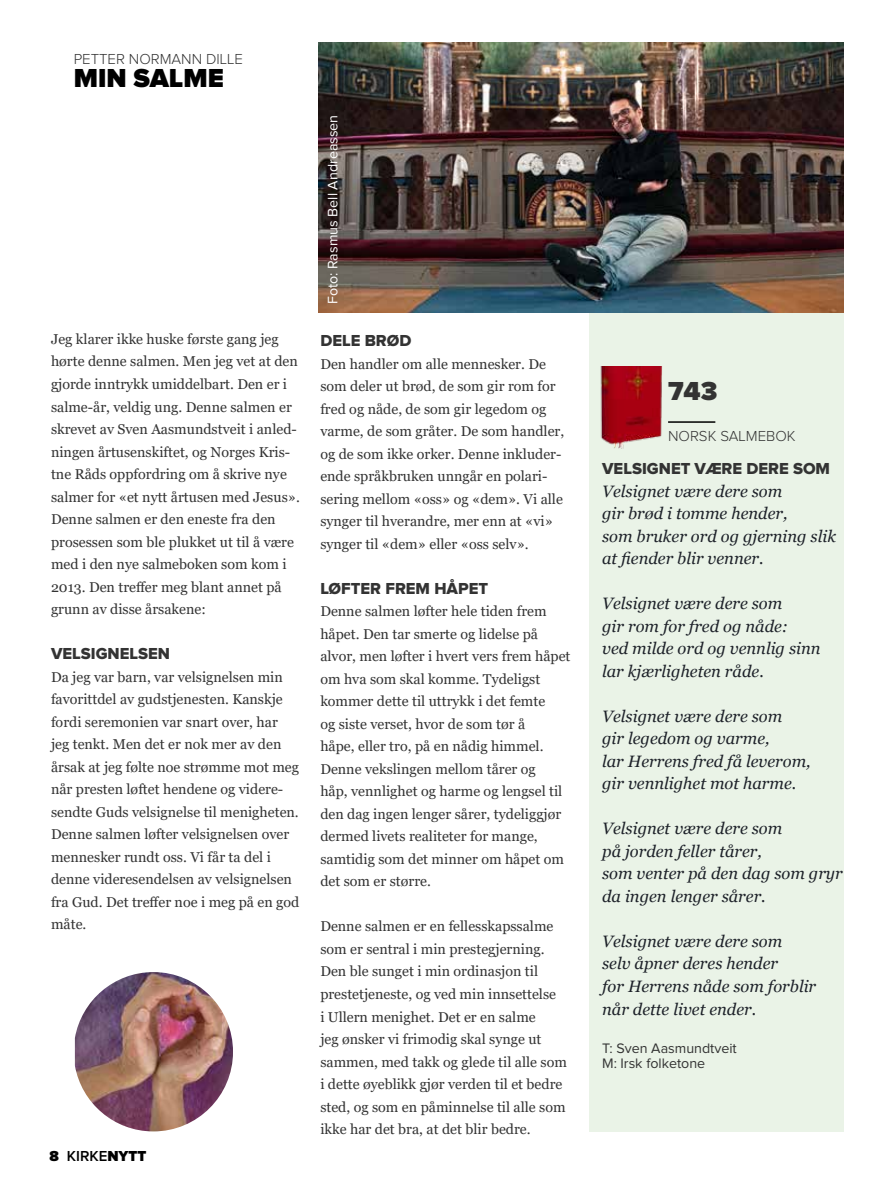
<style>
.page{position:relative;width:893px;height:1191px;background:#fff}
.page>*{position:absolute;margin:0;border:0;box-sizing:border-box;transform-origin:0 0}
.t1{font:900 27px "Proxima Nova";color:#000}
.t2{font:900 27px "Proxima Nova";color:#333}
.t3{font:italic 16.5px/22.5px "Georgia";color:#1d2129}
.t4{font:16.5px "Proxima Nova Extrabld";color:#333}
.t5{font:300 15px "Proxima Nova";color:#333}
.t6{font:900 15px "Proxima Nova";color:#000}
.t7{font:14.25px/22.5px "Georgia";color:#333}
.t8{font:14.25px/15px "Proxima Nova";color:#333}
.t9{font:14.25px "Proxima Nova";color:#fff}
.s1{font-weight:600}
</style>
<div class="page">
<div style="left:590px;top:291px;width:254px;height:840px;background:#eaf3e7"></div>
<img style="left:75px;top:972px;width:158px;height:159px">
<img style="left:318px;top:43px;width:526px;height:269px">
<hr style="left:668px;top:421px;width:47px;height:2px;background:#000">
<img style="left:600px;top:367px;width:74px;height:82px">
<p class="t5" style="left:74px;top:52px;width:171px">PETTER NORMANN DILLE</p>
<h1 class="t1" style="left:74px;top:65px;width:152px">MIN SALME</h1>
<p class="t7" style="left:51px;top:328px;width:250px">Jeg klarer ikke huske første gang jeg hørte denne salmen. Men jeg vet at den gjorde inntrykk umiddelbart. Den er i salme-år, veldig ung. Denne salmen er skrevet av Sven Aasmundstveit i anled&shy;ningen årtusenskiftet, og Norges Kris&shy;tne Råds oppfordring om å skrive nye salmer for «et nytt årtusen med Jesus».<br>Denne salmen er den eneste fra den prosessen som ble plukket ut til å være med i den nye salmeboken som kom i 2013. Den treffer meg blant annet på grunn av disse årsakene:</p>
<p class="t4" style="left:51px;top:646px;width:121px">VELSIGNELSEN</p>
<p class="t7" style="left:51px;top:665px;width:250px">Da jeg var barn, var velsignelsen min favorittdel av gudstjenesten. Kanskje fordi seremonien var snart over, har jeg tenkt. Men det er nok mer av den årsak at jeg følte noe strømme mot meg når presten løftet hendene og videre&shy;sendte Guds velsignelse til menigheten.<br>Denne salmen løfter velsignelsen over mennesker rundt oss. Vi får ta del i denne videresendelsen av velsignelsen fra Gud. Det treffer noe i meg på en god måte.</p>
<p class="t6" style="left:50px;top:1149px;width:98px">8 <span class="s1">KIRKE</span>NYTT</p>
<p class="t9" style="left:326px;top:304px;width:191px;rotate:-90deg">Foto: Rasmus Bell Andreassen</p>
<p class="t4" style="left:320px;top:333px;width:93px">DELE BRØD</p>
<p class="t7" style="left:320px;top:353px;width:245px">Den handler om alle mennesker. De som deler ut brød, de som gir rom for fred og nåde, de som gir legedom og varme, de som gråter. De som handler, og de som ikke orker. Denne inkluder&shy;ende språkbruken unngår en polari&shy;sering mellom «oss» og «dem». Vi alle synger til hverandre, mer enn at «vi» synger til «dem» eller «oss selv».</p>
<p class="t4" style="left:320px;top:581px;width:169px">LØFTER FREM HÅPET</p>
<p class="t7" style="left:320px;top:600px;width:252px">Denne salmen løfter hele tiden frem håpet. Den tar smerte og lidelse på alvor, men løfter i hvert vers frem håpet om hva som skal komme. Tydeligst kommer dette til uttrykk i det femte<br>og siste verset, hvor de som tør å<br>håpe, eller tro, på en nådig himmel.<br>Denne vekslingen mellom tårer og<br>håp, vennlighet og harme og lengsel til den dag ingen lenger sårer, tydeliggjør dermed livets realiteter for mange, samtidig som det minner om håpet om det som er større.</p>
<p class="t7" style="left:320px;top:915px;width:248px">Denne salmen er en fellesskapssalme som er sentral i min prestegjerning.<br>Den ble sunget i min ordinasjon til prestetjeneste, og ved min innsettelse<br>i Ullern menighet. Det er en salme<br>jeg ønsker vi frimodig skal synge ut sammen, med takk og glede til alle som i dette øyeblikk gjør verden til et bedre sted, og som en påminnelse til alle som ikke har det bra, at det blir bedre.</p>
<h1 class="t2" style="left:668px;top:379px;width:51px">743</h1>
<p class="t5" style="left:668px;top:429px;width:129px">NORSK SALMEBOK</p>
<p class="t4" style="left:602px;top:461px;width:229px">VELSIGNET VÆRE DERE SOM</p>
<p class="t3" style="left:602px;top:480px;width:235px">Velsignet være dere som<br>gir brød i tomme hender,<br>som bruker ord og gjerning slik at fiender blir venner.</p>
<p class="t3" style="left:602px;top:592px;width:220px">Velsignet være dere som<br>gir rom for fred og nåde:<br>ved milde ord og vennlig sinn lar kjærligheten råde.</p>
<p class="t3" style="left:602px;top:705px;width:210px">Velsignet være dere som<br>gir legedom og varme,<br>lar Herrens fred få leverom, gir vennlighet mot harme.</p>
<p class="t3" style="left:602px;top:817px;width:242px">Velsignet være dere som<br>på jorden feller tårer,<br>som venter på den dag som gryr da ingen lenger sårer.</p>
<p class="t3" style="left:602px;top:930px;width:216px">Velsignet være dere som<br>selv åpner deres hender<br>for Herrens nåde som forblir når dette livet ender.</p>
<p class="t8" style="left:602px;top:1041px;width:136px">T: Sven Aasmundtveit<br>M: Irsk folketone</p>
</div>
